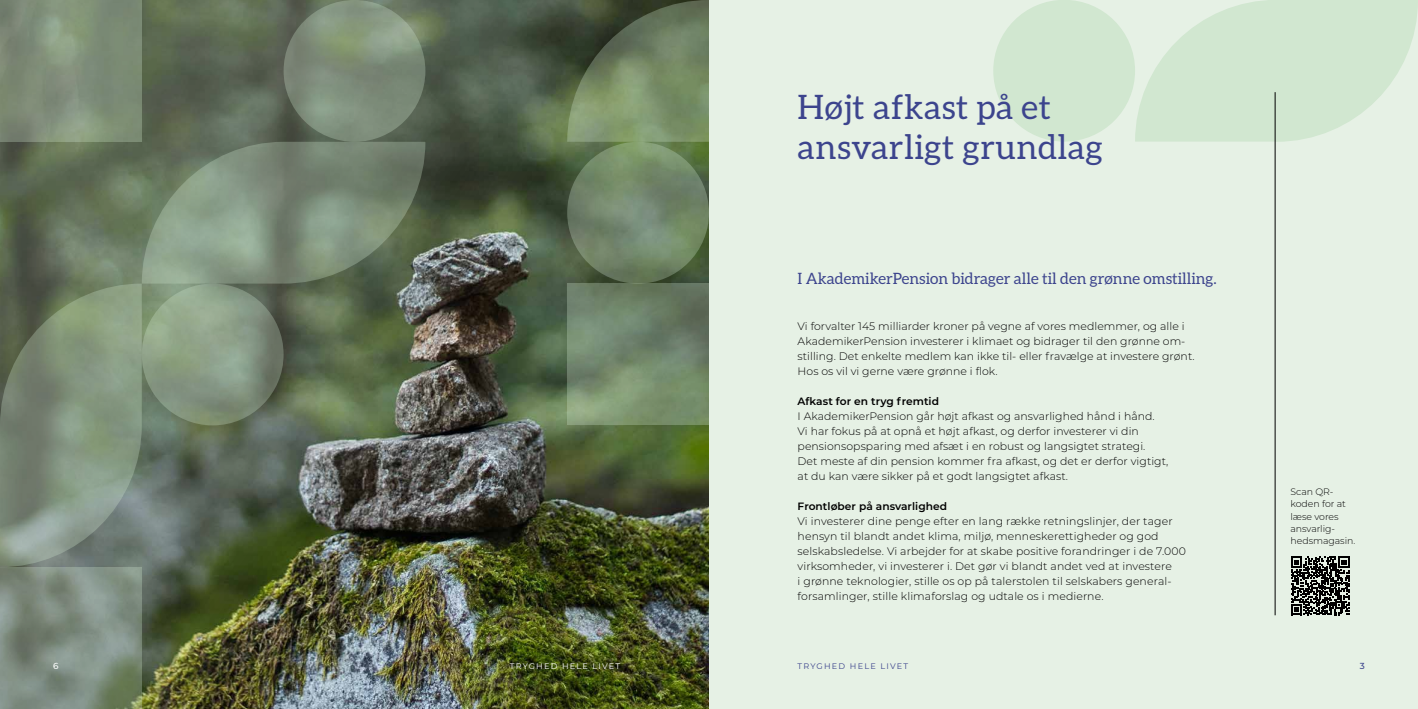
<style>
.page{position:relative;width:1418px;height:709px;background:#fff}
.page>*{position:absolute;margin:0;border:0;box-sizing:border-box;transform-origin:0 0}
.t1{font:33.75px/40px "Aleo";letter-spacing:.015em;color:#3c448d}
.t2{font:15.62px "Aleo";color:#3c448d}
.t3{font:300 10.88px/15px "Montserrat";letter-spacing:.005em;color:#000}
.t4{font:600 10.62px "Montserrat";letter-spacing:.005em;color:#000}
.t5{font:300 9.38px/12.2px "Montserrat";letter-spacing:-.005em;color:#000}
.t6{font:500 8.75px "Montserrat";color:#3c448d}
.t7{font:500 8.75px "Montserrat";color:#fff}
.t8{font:8.12px "Montserrat";letter-spacing:.15em;color:#3c448d}
.t9{font:8.12px "Montserrat";letter-spacing:.15em;color:#fff}
</style>
<div class="page">
<div style="left:708px;top:0;width:709px;height:709px;background:#e6f1e5"></div>
<img style="left:0;top:0;width:709px;height:709px">
<svg style="left:142px;top:283px;width:141px;height:142px;background:#879982"></svg>
<svg style="left:283px;top:0;width:142px;height:142px;background:#808f7b"></svg>
<svg style="left:567px;top:0;width:142px;height:142px;background:#697b5a"></svg>
<svg style="left:0;top:283px;width:142px;height:284px;background:#7c8b78"></svg>
<svg style="left:0;top:567px;width:142px;height:142px;background:#7e8c7f"></svg>
<svg style="left:567px;top:283px;width:142px;height:142px;background:#72876b"></svg>
<svg style="left:0;top:0;width:142px;height:142px;background:#7f8d78"></svg>
<div style="left:993px;top:0;width:142px;height:142px;background:#d1e7d0;border-radius:50%"></div>
<svg style="left:567px;top:142px;width:142px;height:141px;background:#72876a"></svg>
<svg style="left:1135px;top:0;width:282px;height:142px"></svg>
<svg style="left:142px;top:142px;width:283px;height:141px;background:#788974"></svg>
<hr style="left:1274px;top:92px;width:1px;height:523px;background:#000">
<svg style="left:1291px;top:556px;width:58px;height:59px"></svg>
<p class="t7" style="left:53px;top:660px;width:7px">6</p>
<p class="t9" style="left:510px;top:661px;width:112px">TRYGHED HELE LIVET</p>
<h1 class="t1" style="left:797px;top:87px;width:307px">Højt afkast på et ansvarligt grundlag</h1>
<h2 class="t2" style="left:797px;top:270px;width:421px">I AkademikerPension bidrager alle til den grønne omstilling.</h2>
<p class="t3" style="left:797px;top:318px;width:398px">Vi forvalter 145 milliarder kroner på vegne af vores medlemmer, og alle i AkademikerPension investerer i klimaet og bidrager til den grønne om&shy;stilling. Det enkelte medlem kan ikke til- eller fravælge at investere grønt.<br>Hos os vil vi gerne være grønne i flok.</p>
<p class="t4" style="left:797px;top:394px;width:143px">Afkast for en tryg fremtid</p>
<p class="t3" style="left:797px;top:408px;width:372px">I AkademikerPension går højt afkast og ansvarlighed hånd i hånd.<br>Vi har fokus på at opnå et højt afkast, og derfor investerer vi din pensionsopsparing med afsæt i en robust og langsigtet strategi.<br>Det meste af din pension kommer fra afkast, og det er derfor vigtigt, at du kan være sikker på et godt langsigtet afkast.</p>
<p class="t4" style="left:797px;top:499px;width:151px">Frontløber på ansvarlighed</p>
<p class="t3" style="left:797px;top:513px;width:390px">Vi investerer dine penge efter en lang række retningslinjer, der tager hensyn til blandt andet klima, miljø, menneskerettigheder og god selskabsledelse. Vi arbejder for at skabe positive forandringer i de 7.000 virksomheder, vi investerer i. Det gør vi blandt andet ved at investere<br>i grønne teknologier, stille os op på talerstolen til selskabers general&shy;forsamlinger, stille klimaforslag og udtale os i medierne.</p>
<p class="t5" style="left:1290px;top:485px;width:66px">Scan QR&shy;koden for at læse vores ansvarlig&shy;hedsmagasin.</p>
<p class="t8" style="left:797px;top:661px;width:112px">TRYGHED HELE LIVET</p>
<p class="t6" style="left:1359px;top:660px;width:7px">3</p>
</div>
